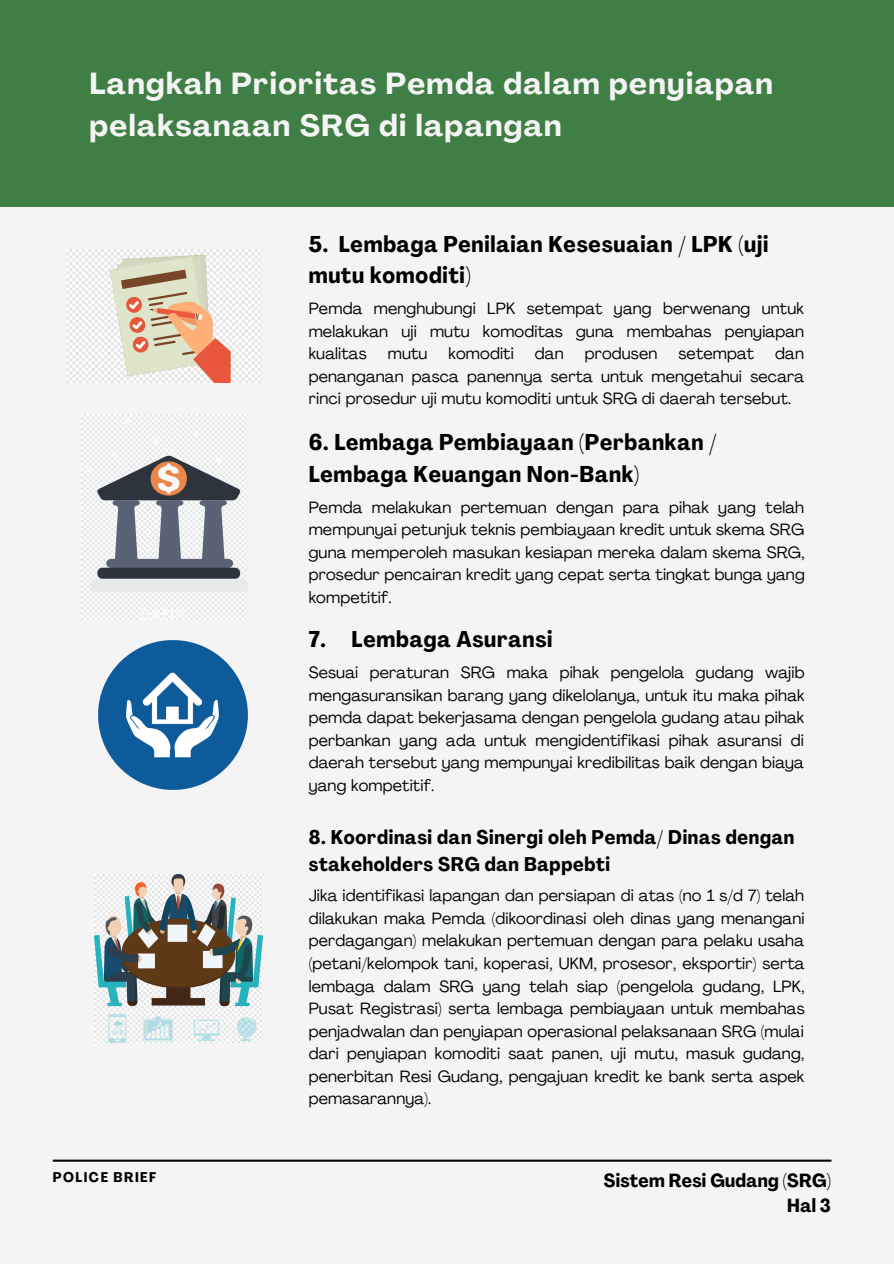
<style>
.page{position:relative;width:894px;height:1264px;background:#fff}
.page>*{position:absolute;margin:0;border:0;box-sizing:border-box;transform-origin:0 0}
.t1{font:700 30px/41.7px "Agrandir";letter-spacing:.045em;color:#f4f4f4}
.t2{font:700 condensed 22.5px/31.5px "Agrandir";letter-spacing:.035em;color:#000}
.t3{font:700 condensed 19.5px/27px "Agrandir";letter-spacing:.035em;color:#000}
.t4{font:700 condensed 18.75px "Agrandir";letter-spacing:.015em;color:#000}
.t5{font:16.2px/22.5px "Agrandir";letter-spacing:.01em;color:#000;text-align:justify}
.t6{font:700 condensed 13.8px "Agrandir";letter-spacing:.11em;color:#000}
</style>
<div class="page">
<div style="left:0;top:0;width:893px;height:1263px;background:#f4f4f4"></div>
<div style="left:0;top:0;width:893px;height:206px;background:#3f7e44"></div>
<hr style="left:53px;top:1159px;width:778px;height:2px;background:#000">
<img style="left:67px;top:249px;width:195px;height:133px">
<img style="left:82px;top:414px;width:165px;height:205px">
<img style="left:99px;top:640px;width:148px;height:149px">
<img style="left:95px;top:874px;width:167px;height:168px">
<p class="t1" style="left:89px;top:66px;width:685px">Langkah Prioritas Pemda dalam penyiapan pelaksanaan SRG di lapangan</p>
<p class="t2" style="left:308px;top:230px;width:461px">5. Lembaga Penilaian Kesesuaian / LPK (uji mutu komoditi)</p>
<p class="t5" style="left:308px;top:299px;width:497px">Pemda menghubungi LPK setempat yang berwenang untuk melakukan uji mutu komoditas guna membahas penyiapan kualitas</p>
<p class="t5" style="left:308px;top:344px;width:497px;text-indent:466px">dan penanganan pasca panennya serta untuk mengetahui secara rinci prosedur uji mutu komoditi untuk SRG di daerah tersebut.</p>
<p class="t2" style="left:308px;top:429px;width:409px">6. Lembaga Pembiayaan (Perbankan /<br>Lembaga Keuangan Non-Bank)</p>
<p class="t5" style="left:308px;top:497px;width:497px">Pemda melakukan pertemuan dengan para pihak yang telah mempunyai petunjuk teknis pembiayaan kredit untuk skema SRG guna memperoleh masukan kesiapan mereka dalam skema SRG, prosedur pencairan kredit yang cepat serta tingkat bunga yang kompetitif.</p>
<p class="t2" style="left:308px;top:625px;width:245px">7. Lembaga Asuransi</p>
<p class="t5" style="left:308px;top:662px;width:497px">Sesuai peraturan SRG maka pihak pengelola gudang wajib mengasuransikan barang yang dikelolanya, untuk itu maka pihak pemda dapat bekerjasama dengan pengelola gudang atau pihak perbankan yang ada untuk mengidentifikasi pihak asuransi di daerah tersebut yang mempunyai kredibilitas baik dengan biaya yang kompetitif.</p>
<p class="t5" style="left:387px;top:344px;width:41px">mutu</p>
<p class="t5" style="left:448px;top:344px;width:67px">komoditi</p>
<p class="t5" style="left:534px;top:344px;width:30px">dan</p>
<p class="t5" style="left:584px;top:344px;width:74px">produsen</p>
<p class="t5" style="left:678px;top:344px;width:77px">setempat</p>
<p class="t3" style="left:308px;top:825px;width:487px">8. Koordinasi dan Sinergi oleh Pemda/ Dinas dengan stakeholders SRG dan Bappebti</p>
<p class="t5" style="left:308px;top:886px;width:497px">Jika identifikasi lapangan dan persiapan di atas (no 1 s/d 7) telah dilakukan maka Pemda (dikoordinasi oleh dinas yang menangani perdagangan) melakukan pertemuan dengan para pelaku usaha (petani/kelompok tani, koperasi, UKM, prosesor, eksportir) serta lembaga dalam SRG yang telah siap (pengelola gudang, LPK, Pusat Registrasi) serta lembaga pembiayaan untuk membahas penjadwalan dan penyiapan operasional pelaksanaan SRG (mulai dari penyiapan komoditi saat panen, uji mutu, masuk gudang, penerbitan Resi Gudang, pengajuan kredit ke bank serta aspek pemasarannya).</p>
<p class="t6" style="left:53px;top:1171px;width:105px">POLICE BRIEF</p>
<p class="t4" style="left:603px;top:1172px;width:228px">Sistem Resi Gudang (SRG)</p>
<p class="t4" style="left:787px;top:1198px;width:45px">Hal 3</p>
</div>
